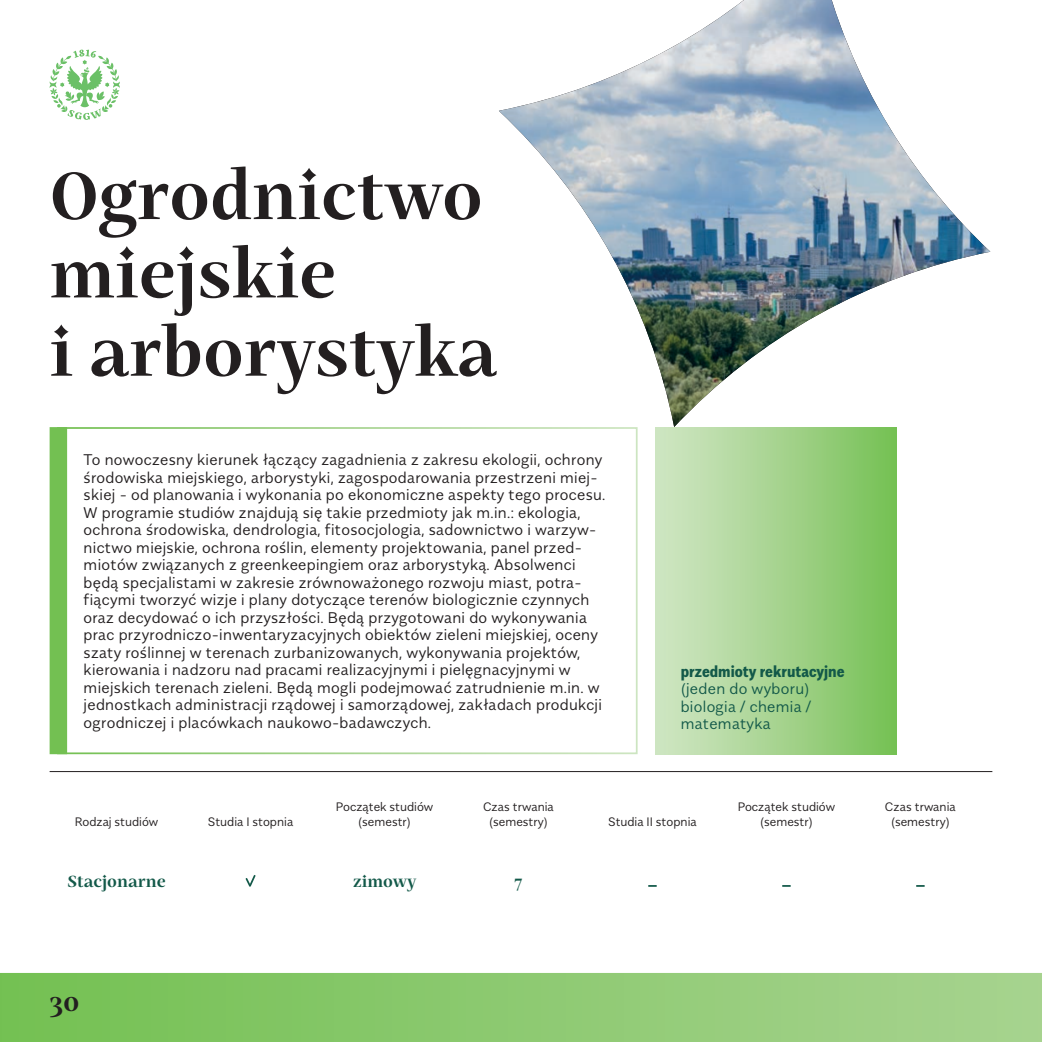
<style>
.page{position:relative;width:1042px;height:1042px;background:#fff}
.page>*{position:absolute;margin:0;border:0;box-sizing:border-box;transform-origin:0 0}
.t1{font:700 65.27px/78.2px "SGGW Mastro";color:#231f20}
.t2{font:700 26.25px "SGGW Mastro";color:#231f20}
.t3{font:700 15.75px "SGGW Sans Condensed";color:#135949}
.t4{font:700 15.75px "SGGW Mastro";color:#135949}
.t5{font:300 15.4px/17.5px "SGGW Sans";letter-spacing:.02em;color:#231f20}
.t6{font:300 15.4px/17.5px "SGGW Sans";letter-spacing:.02em;color:#135949;text-align:justify}
.t7{font:300 12.25px/14.7px "SGGW Sans";color:#231f20;text-align:center}
</style>
<div class="page">
<svg style="left:0;top:973px;width:1042px;height:69px;background:#8dc971"></svg>
<svg style="left:49px;top:50px;width:71px;height:70px"></svg>
<div style="left:656px;top:427px;width:240px;height:327px;background:linear-gradient(to right,#d3e6c7,#78c157)"></div>
<div style="left:57px;top:427px;width:580px;height:327px;border:2px solid #fff"></div>
<hr style="left:50px;top:771px;width:942px;height:1px;background:#231f20">
<svg style="left:245px;top:875px;width:11px;height:12px"></svg>
<svg style="left:648px;top:885px;width:9px;height:2px"></svg>
<svg style="left:782px;top:885px;width:8px;height:2px"></svg>
<svg style="left:916px;top:885px;width:8px;height:2px"></svg>
<div style="left:50px;top:427px;width:17px;height:327px;background:#73c052"></div>
<img style="left:499px;top:0;width:491px;height:427px">
<h1 class="t1" style="left:50px;top:151px;width:449px">Ogrodnictwo miejskie<br>i arborystyka</h1>
<p class="t5" style="left:84px;top:450px;width:523px">To nowoczesny kierunek łączący zagadnienia z zakresu ekologii, ochrony środowiska miejskiego, arborystyki, zagospodarowania przestrzeni miej&shy;skiej - od planowania i wykonania po ekonomiczne aspekty tego procesu.<br>W programie studiów znajdują się takie przedmioty jak m.in.: ekologia, ochrona środowiska, dendrologia, fitosocjologia, sadownictwo i warzyw&shy;nictwo miejskie, ochrona roślin, elementy projektowania, panel przed&shy;miotów związanych z greenkeepingiem oraz arborystyką. Absolwenci będą specjalistami w zakresie zrównoważonego rozwoju miast, potra&shy;fiącymi tworzyć wizje i plany dotyczące terenów biologicznie czynnych oraz decydować o ich przyszłości. Będą przygotowani do wykonywania prac przyrodniczo-inwentaryzacyjnych obiektów zieleni miejskiej, oceny szaty roślinnej w terenach zurbanizowanych, wykonywania projektów, kierowania i nadzoru nad pracami realizacyjnymi i pielęgnacyjnymi w miejskich terenach zieleni. Będą mogli podejmować zatrudnienie m.in. w jednostkach administracji rządowej i samorządowej, zakładach produkcji ogrodniczej i placówkach naukowo-badawczych.</p>
<p class="t3" style="left:681px;top:659px;width:165px">przedmioty rekrutacyjne</p>
<p class="t6" style="left:681px;top:679px;width:132px">(jeden do wyboru) biologia / chemia / matematyka</p>
<p class="t7" style="left:75px;top:813px;width:85px">Rodzaj studiów</p>
<p class="t7" style="left:208px;top:813px;width:87px">Studia I stopnia</p>
<p class="t7" style="left:336px;top:799px;width:99px">Początek studiów (semestr)</p>
<p class="t7" style="left:483px;top:799px;width:72px">Czas trwania (semestry)</p>
<p class="t4" style="left:68px;top:868px;width:100px">Stacjonarne</p>
<p class="t4" style="left:353px;top:868px;width:65px">zimowy</p>
<p class="t4" style="left:514px;top:868px;width:9px">7</p>
<h2 class="t2" style="left:50px;top:980px;width:32px">30</h2>
<p class="t7" style="left:608px;top:813px;width:90px">Studia II stopnia</p>
<p class="t7" style="left:738px;top:799px;width:99px">Początek studiów (semestr)</p>
<p class="t7" style="left:885px;top:799px;width:72px">Czas trwania (semestry)</p>
</div>
